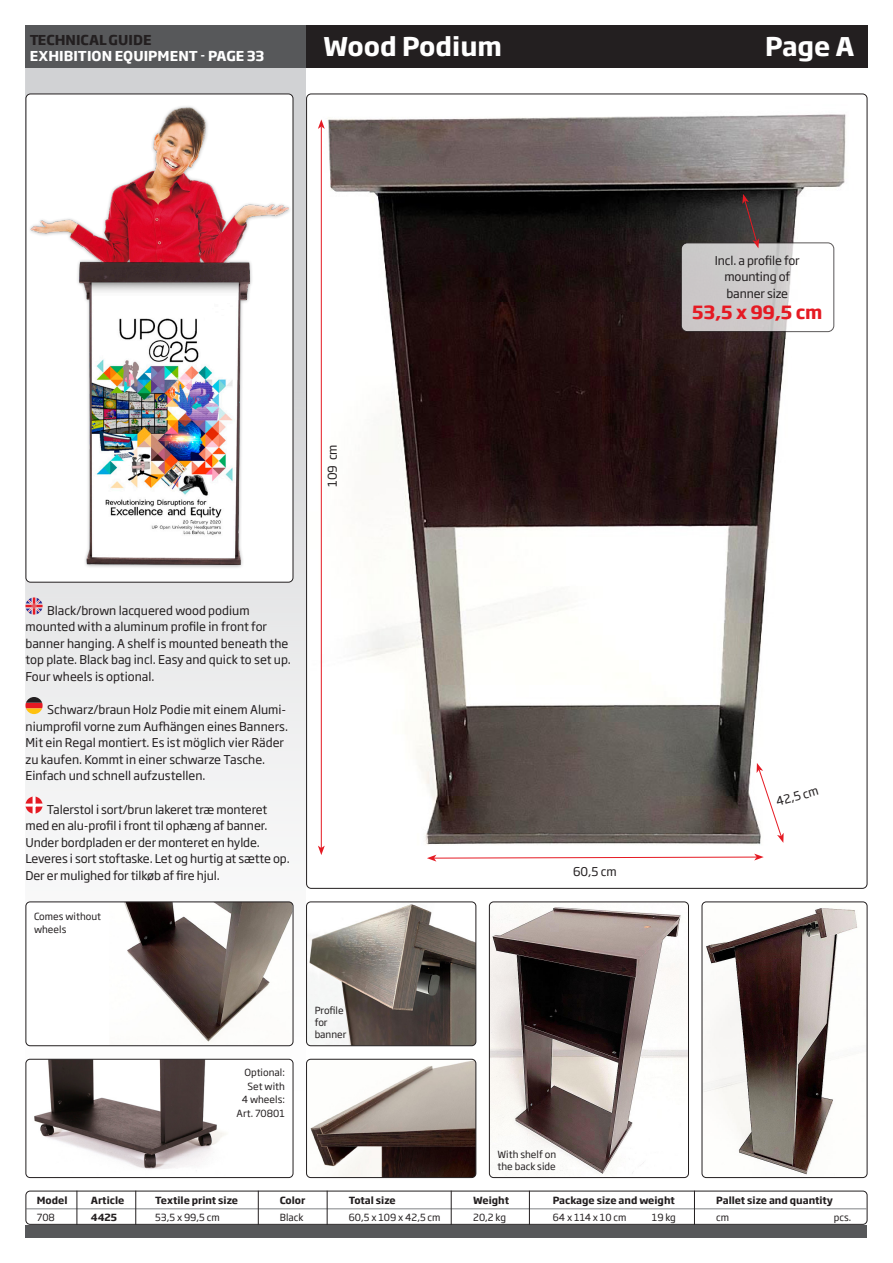
<style>
.page{position:relative;width:893px;height:1263px;background:#fff}
.page>*{position:absolute;margin:0;border:0;box-sizing:border-box;transform-origin:0 0}
.t1{font:700 25.5px "Soho Gothic Pro";color:#fff}
.t2{font:700 18px "Soho Gothic Pro";color:#e51a23}
.t3{font:700 13.5px "Soho Gothic Pro";letter-spacing:.005em;color:#fff}
.t4{font:700 13.5px "Soho Gothic Pro";letter-spacing:.005em;color:#231f20}
.t5{font:12px/16.5px "Soho Gothic Pro";color:#231f20}
.t6{font:9.75px/13.5px "Soho Gothic Pro";color:#231f20}
.t7{font:700 9.75px "Soho Gothic Pro";color:#231f20}
</style>
<div class="page">
<div style="left:306px;top:26px;width:561px;height:42px;background:#231f20"></div>
<div style="left:26px;top:26px;width:280px;height:42px;background:#57585a"></div>
<div style="left:26px;top:1225px;width:841px;height:12px;background:#57585a"></div>
<div style="left:26px;top:68px;width:280px;height:1157px;background:linear-gradient(to bottom,#c9cacd,#fff)"></div>
<div style="left:26px;top:94px;width:267px;height:488px;background:#fff;border-radius:5px"></div>
<img style="left:307px;top:94px;width:560px;height:768px">
<svg style="left:26px;top:597px;width:17px;height:17px"></svg>
<svg style="left:26px;top:697px;width:17px;height:17px"></svg>
<svg style="left:26px;top:796px;width:17px;height:18px"></svg>
<div style="left:27px;top:104px;width:264px;height:465px;background:#231f20;opacity:.4"></div>
<img style="left:31px;top:108px;width:257px;height:456px">
<hr style="left:321px;top:127px;width:1px;height:721px;background:#e51a23">
<svg style="left:318px;top:119px;width:7px;height:10px"></svg>
<svg style="left:318px;top:846px;width:7px;height:9px"></svg>
<svg style="left:427px;top:854px;width:337px;height:7px"></svg>
<svg style="left:757px;top:763px;width:27px;height:80px"></svg>
<img style="left:702px;top:902px;width:165px;height:275px">
<div style="left:702px;top:901px;width:165px;height:277px;border:1px solid #231f20;border-radius:4px"></div>
<div style="left:26px;top:902px;width:267px;height:144px;background:#fff;border-radius:4px"></div>
<img style="left:124px;top:903px;width:168px;height:143px">
<div style="left:26px;top:901px;width:267px;height:145px;border:1px solid #231f20;border-radius:4px"></div>
<div style="left:26px;top:1059px;width:267px;height:118px;background:#fff;border-radius:4px"></div>
<img style="left:26px;top:1059px;width:200px;height:118px">
<div style="left:26px;top:1059px;width:267px;height:119px;border:1px solid #231f20;border-radius:4px"></div>
<img style="left:307px;top:903px;width:169px;height:143px">
<div style="left:306px;top:901px;width:170px;height:145px;border:1px solid #231f20;border-radius:4px"></div>
<img style="left:307px;top:1059px;width:169px;height:118px">
<div style="left:306px;top:1059px;width:170px;height:119px;border:1px solid #231f20;border-radius:4px"></div>
<img style="left:489px;top:903px;width:198px;height:274px">
<div style="left:489px;top:901px;width:200px;height:277px;border:1px solid #231f20;border-radius:4px"></div>
<hr style="left:26px;top:1208px;width:840px;height:1px;background:#808285">
<div style="left:26px;top:1191px;width:841px;height:34px;border:1px solid #231f20;border-radius:4px"></div>
<hr style="left:135px;top:1191px;width:1px;height:34px;background:#231f20">
<hr style="left:77px;top:1191px;width:1px;height:34px;background:#231f20">
<hr style="left:258px;top:1191px;width:1px;height:34px;background:#231f20">
<hr style="left:327px;top:1191px;width:1px;height:34px;background:#231f20">
<hr style="left:451px;top:1191px;width:1px;height:34px;background:#231f20">
<hr style="left:529px;top:1191px;width:1px;height:34px;background:#231f20">
<hr style="left:694px;top:1191px;width:1px;height:34px;background:#231f20">
<svg style="left:681px;top:243px;width:153px;height:89px;fill:#cecbcb"></svg>
<div style="left:681px;top:243px;width:153px;height:89px;border:1px solid #231f20;border-radius:6px"></div>
<svg style="left:742px;top:194px;width:17px;height:54px"></svg>
<p class="t4" style="left:30px;top:29px;width:123px">TECHNICAL GUIDE</p>
<p class="t3" style="left:30px;top:45px;width:236px">EXHIBITION EQUIPMENT - PAGE 33</p>
<p class="t1" style="left:323px;top:27px;width:180px">Wood Podium</p>
<p class="t1" style="left:765px;top:27px;width:91px">Page A</p>
<p class="t5" style="left:323px;top:487px;width:44px;rotate:-90deg">109 cm</p>
<p class="t5" style="left:26px;top:601px;width:267px;text-indent:22px">Black/brown lacquered wood podium mounted with a aluminum profile in front for banner hanging. A shelf is mounted beneath the top plate. Black bag incl. Easy and quick to set up.<br>Four wheels is optional.</p>
<p class="t5" style="left:26px;top:701px;width:264px;text-indent:22px">Schwarz/braun Holz Podie mit einem Alumi&shy;niumprofil vorne zum Aufhängen eines Banners.<br>Mit ein Regal montiert. Es ist möglich vier Räder zu kaufen. Kommt in einer schwarze Tasche.<br>Einfach und schnell aufzustellen.</p>
<p class="t5" style="left:26px;top:800px;width:266px;text-indent:21px">Talerstol i sort/brun lakeret træ monteret med en alu-profil i front til ophæng af banner.<br>Under bordpladen er der monteret en hylde.<br>Leveres i sort stoftaske. Let og hurtig at sætte op.<br>Der er mulighed for tilkøb af fire hjul.</p>
<p class="t6" style="left:34px;top:909px;width:69px">Comes without wheels</p>
<p class="t6" style="left:237px;top:1065px;width:50px;text-align:right">Optional:<br>Set with<br>4 wheels:<br>Art. 70801</p>
<p class="t6" style="left:315px;top:1004px;width:33px;line-height:12px">Profile for banner</p>
<p class="t5" style="left:715px;top:251px;width:86px;text-align:center">Incl. a profile for mounting of banner size</p>
<p class="t2" style="left:692px;top:297px;width:132px">53,5 x 99,5 cm</p>
<p class="t5" style="left:573px;top:862px;width:45px">60,5 cm</p>
<p class="t6" style="left:497px;top:1148px;width:60px;line-height:12px">With shelf on the back side</p>
<p class="t5" style="left:774px;top:793px;width:45px;rotate:-16deg">42,5 cm</p>
<p class="t7" style="left:37px;top:1193px;width:32px">Model</p>
<p class="t7" style="left:91px;top:1193px;width:35px">Article</p>
<p class="t7" style="left:155px;top:1193px;width:84px">Textile print size</p>
<p class="t7" style="left:280px;top:1193px;width:27px">Color</p>
<p class="t7" style="left:349px;top:1193px;width:48px">Total size</p>
<p class="t7" style="left:473px;top:1193px;width:37px">Weight</p>
<p class="t7" style="left:553px;top:1193px;width:123px">Package size and weight</p>
<p class="t7" style="left:716px;top:1193px;width:118px">Pallet size and quantity</p>
<p class="t6" style="left:37px;top:1210px;width:20px">708</p>
<p class="t7" style="left:91px;top:1209px;width:28px">4425</p>
<p class="t6" style="left:155px;top:1210px;width:66px">53,5 x 99,5 cm</p>
<p class="t6" style="left:280px;top:1210px;width:25px">Black</p>
<p class="t6" style="left:349px;top:1210px;width:93px">60,5 x 109 x 42,5 cm</p>
<p class="t6" style="left:473px;top:1210px;width:34px">20,2 kg</p>
<p class="t6" style="left:553px;top:1210px;width:75px">64 x 114 x 10 cm</p>
<p class="t6" style="left:652px;top:1210px;width:25px">19 kg</p>
<p class="t6" style="left:716px;top:1210px;width:14px">cm</p>
<p class="t6" style="left:834px;top:1210px;width:19px">pcs.</p>
</div>
